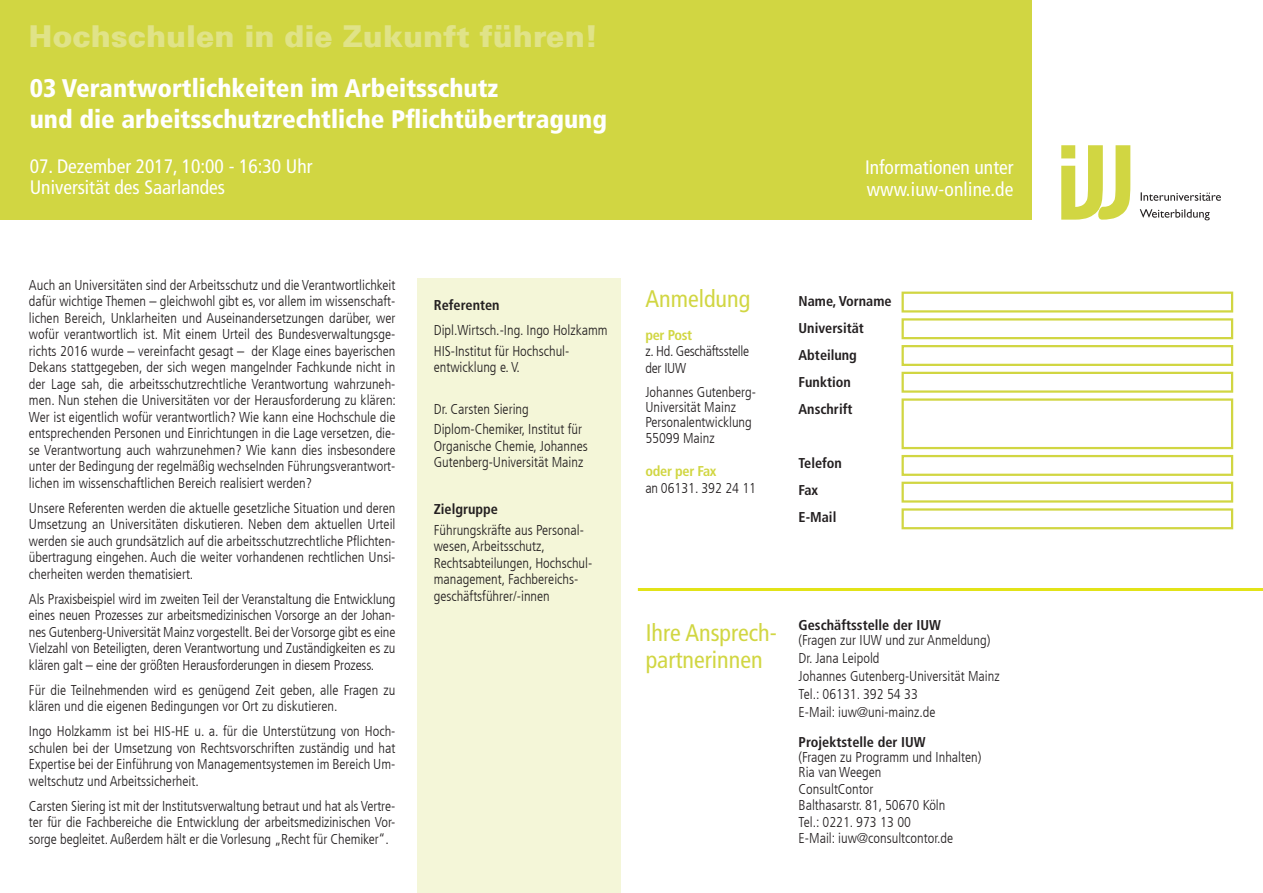
<style>
.page{position:relative;width:1263px;height:893px;background:#fff}
.page>*{position:absolute;margin:0;border:0;box-sizing:border-box;transform-origin:0 0}
.t1{font:900 30px "Univers";color:#e0e388}
.t2{font:900 condensed 25.5px/30.6px "Frutiger LT Com";color:#fff}
.t3{font:condensed 24px/27px "Frutiger LT Com";color:#d1d642}
.t4{font:condensed 19.5px/21px "Frutiger LT Com";color:#fff}
.t5{font:300 condensed 14.25px/16.5px "Frutiger LT Com";color:#231f20}
.t6{font:700 condensed 14.25px/27px "Frutiger LT Com";color:#231f20}
.t7{font:300 condensed 14.25px/16.5px "Frutiger LT Com";letter-spacing:-.02em;color:#231f20}
.t8{font:700 condensed 14.25px "Frutiger LT Com";letter-spacing:-.02em;color:#d1d642}
</style>
<div class="page">
<div style="left:0;top:0;width:1031px;height:219px;background:#d1d642"></div>
<svg style="left:1141px;top:192px;width:80px;height:9px"></svg>
<svg style="left:1140px;top:209px;width:70px;height:11px"></svg>
<svg style="left:1061px;top:145px;width:69px;height:75px"></svg>
<div style="left:901px;top:292px;width:332px;height:21px;border:2px solid #d1d642"></div>
<div style="left:901px;top:318px;width:332px;height:21px;border:2px solid #d1d642"></div>
<div style="left:901px;top:345px;width:332px;height:21px;border:2px solid #d1d642"></div>
<div style="left:901px;top:372px;width:332px;height:21px;border:2px solid #d1d642"></div>
<div style="left:901px;top:455px;width:332px;height:21px;border:2px solid #d1d642"></div>
<div style="left:901px;top:482px;width:332px;height:21px;border:2px solid #d1d642"></div>
<div style="left:901px;top:508px;width:332px;height:21px;border:2px solid #d1d642"></div>
<div style="left:901px;top:398px;width:332px;height:51px;border:2px solid #d1d642"></div>
<hr style="left:638px;top:588px;width:625px;height:3px;background:#e2e318">
<div style="left:418px;top:279px;width:203px;height:614px;background:#f4f6d8"></div>
<h1 class="t1" style="left:29px;top:16px;width:570px">Hochschulen in die Zukunft führen!</h1>
<h2 class="t2" style="left:30px;top:73px;width:579px">03 Verantwortlichkeiten im Arbeitsschutz<br>und die arbeitsschutzrechtliche Pflichtübertragung</h2>
<h3 class="t4" style="left:30px;top:156px;width:284px">07. Dezember 2017, 10:00 - 16:30 Uhr<br>Universität des Saarlandes</h3>
<p class="t5" style="left:29px;top:276px;width:369px;text-align:justify">Auch an Universitäten sind der Arbeitsschutz und die Verantwortlichkeit dafür wichtige Themen – gleichwohl gibt es, vor allem im wissenschaft&shy;lichen Bereich, Unklarheiten und Auseinandersetzungen darüber, wer wofür verantwortlich ist. Mit einem Urteil des Bundesverwaltungsge&shy;richts 2016 wurde – vereinfacht gesagt – der Klage eines bayerischen Dekans stattgegeben, der sich wegen mangelnder Fachkunde nicht in der Lage sah, die arbeitsschutzrechtliche Verantwortung wahrzuneh&shy;men. Nun stehen die Universitäten vor der Herausforderung zu klären:<br>Wer ist eigentlich wofür verantwortlich? Wie kann eine Hochschule die entsprechenden Personen und Einrichtungen in die Lage versetzen, die&shy;se Verantwortung auch wahrzunehmen? Wie kann dies insbesondere unter der Bedingung der regelmäßig wechselnden Führungsverantwort&shy;lichen im wissenschaftlichen Bereich realisiert werden?</p>
<p class="t5" style="left:29px;top:500px;width:368px;text-align:justify">Unsere Referenten werden die aktuelle gesetzliche Situation und deren Umsetzung an Universitäten diskutieren. Neben dem aktuellen Urteil werden sie auch grundsätzlich auf die arbeitsschutzrechtliche Pflichten&shy;übertragung eingehen. Auch die weiter vorhandenen rechtlichen Unsi&shy;cherheiten werden thematisiert.</p>
<p class="t5" style="left:29px;top:591px;width:368px;text-align:justify">Als Praxisbeispiel wird im zweiten Teil der Veranstaltung die Entwicklung eines neuen Prozesses zur arbeitsmedizinischen Vorsorge an der Johan&shy;nes Gutenberg-Universität Mainz vorgestellt. Bei der Vorsorge gibt es eine Vielzahl von Beteiligten, deren Verantwortung und Zuständigkeiten es zu klären galt – eine der größten Herausforderungen in diesem Prozess.</p>
<p class="t5" style="left:29px;top:682px;width:368px">Für die Teilnehmenden wird es genügend Zeit geben, alle Fragen zu klären und die eigenen Bedingungen vor Ort zu diskutieren.</p>
<p class="t5" style="left:29px;top:723px;width:368px;text-align:justify">Ingo Holzkamm ist bei HIS-HE u. a. für die Unterstützung von Hoch&shy;schulen bei der Umsetzung von Rechtsvorschriften zuständig und hat Expertise bei der Einführung von Managementsystemen im Bereich Um&shy;weltschutz und Arbeitssicherheit.</p>
<p class="t5" style="left:29px;top:798px;width:368px;text-align:justify">Carsten Siering ist mit der Institutsverwaltung betraut und hat als Vertre&shy;ter für die Fachbereiche die Entwicklung der arbeitsmedizinischen Vor&shy;sorge begleitet. Außerdem hält er die Vorlesung „Recht für Chemiker“.</p>
<p class="t6" style="left:434px;top:291px;width:67px">Referenten</p>
<p class="t5" style="left:434px;top:320px;width:175px;line-height:20.7px">Dipl.Wirtsch.-Ing. Ingo Holzkamm<br>HIS-Institut für Hochschul-</p>
<p class="t5" style="left:434px;top:359px;width:88px">entwicklung e. V.</p>
<p class="t5" style="left:434px;top:398px;width:150px;line-height:20.7px">Dr. Carsten Siering<br>Diplom-Chemiker, Institut für</p>
<p class="t5" style="left:434px;top:438px;width:156px">Organische Chemie, Johannes<br>Gutenberg-Universität Mainz</p>
<p class="t6" style="left:434px;top:496px;width:66px">Zielgruppe</p>
<p class="t5" style="left:434px;top:522px;width:160px">Führungskräfte aus Personal&shy;wesen, Arbeitsschutz,<br>Rechtsabteilungen, Hochschul&shy;management, Fachbereichs&shy;geschäftsführer/-innen</p>
<h3 class="t3" style="left:645px;top:285px;width:106px">Anmeldung</h3>
<p class="t8" style="left:645px;top:326px;width:48px">per Post</p>
<p class="t7" style="left:645px;top:343px;width:105px">z. Hd. Geschäftsstelle der IUW</p>
<p class="t5" style="left:645px;top:385px;width:112px;line-height:15px">Johannes Gutenberg-<br>Universität Mainz<br>Personalentwicklung</p>
<p class="t5" style="left:645px;top:430px;width:71px">55099 Mainz</p>
<p class="t8" style="left:645px;top:463px;width:73px">oder per Fax</p>
<p class="t5" style="left:645px;top:480px;width:112px">an 06131. 392 24 11</p>
<h3 class="t4" style="left:865px;top:157px;width:150px">Informationen unter www.iuw-online.de</h3>
<p class="t6" style="left:799px;top:288px;width:94px">Name, Vorname<br>Universität<br>Abteilung<br>Funktion<br>Anschrift</p>
<p class="t6" style="left:799px;top:450px;width:45px">Telefon<br>Fax<br>E-Mail</p>
<h3 class="t3" style="left:646px;top:619px;width:133px">Ihre Ansprech&shy;partnerinnen</h3>
<p class="t6" style="left:799px;top:612px;width:144px">Geschäftsstelle der IUW</p>
<p class="t5" style="left:799px;top:632px;width:203px;line-height:18px">(Fragen zur IUW und zur Anmeldung)<br>Dr. Jana Leipold<br>Johannes Gutenberg-Universität Mainz<br>Tel.: 06131. 392 54 33<br>E-Mail: iuw@uni-mainz.de</p>
<p class="t6" style="left:799px;top:729px;width:129px">Projektstelle der IUW</p>
<p class="t5" style="left:799px;top:750px;width:184px;line-height:15px">(Fragen zu Programm und Inhalten)<br>Ria van Weegen</p>
<p class="t5" style="left:799px;top:781px;width:156px">ConsultContor<br>Balthasarstr. 81, 50670 Köln<br>Tel.: 0221. 973 13 00<br>E-Mail: iuw@consultcontor.de</p>
</div>
